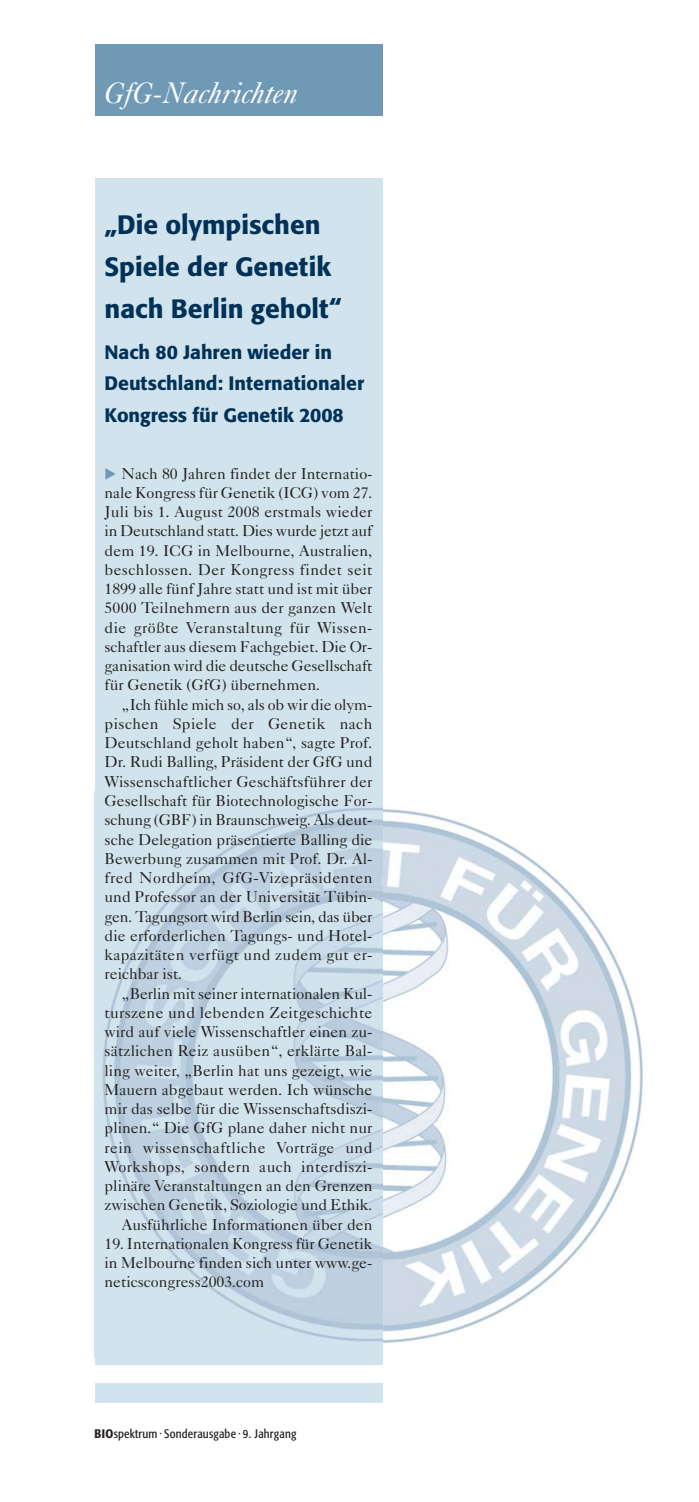
<style>
.page{position:relative;width:699px;height:1502px;background:#fff}
.page>*{position:absolute;margin:0;border:0;box-sizing:border-box;transform-origin:0 0}
.t1{font:italic 29.75px "Caslon Five Forty";color:#fff}
.t2{font:500 26.25px/42px "Tn T Form BSK";color:#003158}
.t3{font:500 19.25px/31.5px "Tn T Form BSK";color:#003158}
.t4{font:15.75px/19.2px "Caslon Five Forty";color:#231f20;text-align:justify}
.t5{font:12.25px "Tn T Form Condensed BSK";letter-spacing:.015em;color:#231f20}
.s1{font-weight:500}
</style>
<div class="page">
<img style="left:382px;top:805px;width:261px;height:544px">
<div style="left:95px;top:44px;width:287px;height:72px;background:#7099b6"></div>
<div style="left:95px;top:178px;width:287px;height:1186px;background:#d1e3ec"></div>
<img style="left:102px;top:808px;width:280px;height:533px">
<div style="left:95px;top:1383px;width:287px;height:19px;background:#d1e3ec"></div>
<h1 class="t1" style="left:105px;top:82px;width:195px">GfG-Nachrichten</h1>
<h2 class="t2" style="left:105px;top:205px;width:239px">„Die olympischen<br>Spiele der Genetik nach Berlin geholt“</h2>
<p class="t3" style="left:105px;top:337px;width:261px">Nach 80 Jahren wieder in<br>Deutschland: Internationaler<br>Kongress für Genetik 2008</p>
<p class="t4" style="left:105px;top:465px;width:269px;text-indent:17px">Nach 80 Jahren findet der Internatio&shy;nale Kongress für Genetik (ICG) vom 27.<br>Juli bis 1. August 2008 erstmals wieder in Deutschland statt. Dies wurde jetzt auf dem 19. ICG in Melbourne, Australien, beschlossen. Der Kongress findet seit 1899 alle fünf Jahre statt und ist mit über 5000 Teilnehmern aus der ganzen Welt die größte Veranstaltung für Wissen&shy;schaftler aus diesem Fachgebiet. Die Or&shy;ganisation wird die deutsche Gesellschaft für Genetik (GfG) übernehmen.</p>
<p class="t4" style="left:105px;top:696px;width:269px;text-indent:17px">„Ich fühle mich so, als ob wir die olym&shy;pischen Spiele der Genetik nach Deutschland geholt haben“, sagte Prof.<br>Dr. Rudi Balling, Präsident der GfG und Wissenschaftlicher Geschäftsführer der Gesellschaft für Biotechnologische For&shy;schung (GBF) in Braunschweig. Als deut&shy;sche Delegation präsentierte Balling die Bewerbung zusammen mit Prof. Dr. Al&shy;fred Nordheim, GfG-Vizepräsidenten und Professor an der Universität Tübin&shy;gen. Tagungsort wird Berlin sein, das über die erforderlichen Tagungs- und Hotel&shy;kapazitäten verfügt und zudem gut er&shy;reichbar ist.</p>
<p class="t4" style="left:105px;top:985px;width:269px;text-align:right">„Berlin mit seiner internationalen Kul&shy;turszene und lebenden Zeitgeschichte wird auf viele Wissenschaftler einen zu&shy;sätzlichen Reiz ausüben“, erklärte Bal&shy;ling weiter, „Berlin hat uns gezeigt, wie Mauern abgebaut werden. Ich wünsche mir das selbe für die Wissenschaftsdiszi&shy;plinen.“ Die GfG plane daher nicht nur rein wissenschaftliche Vorträge und Workshops, sondern auch interdiszi&shy;plinäre Veranstaltungen an den Grenzen zwischen Genetik, Soziologie und Ethik.<br>Ausführliche Informationen über den</p>
<p class="t4" style="left:105px;top:1235px;width:269px">19. Internationalen Kongress für Genetik in Melbourne finden sich unter www.ge&shy;neticscongress2003.com</p>
<p class="t5" style="left:95px;top:1429px;width:203px"><span class="s1">BIO</span>spektrum · Sonderausgabe · 9. Jahrgang</p>
</div>
